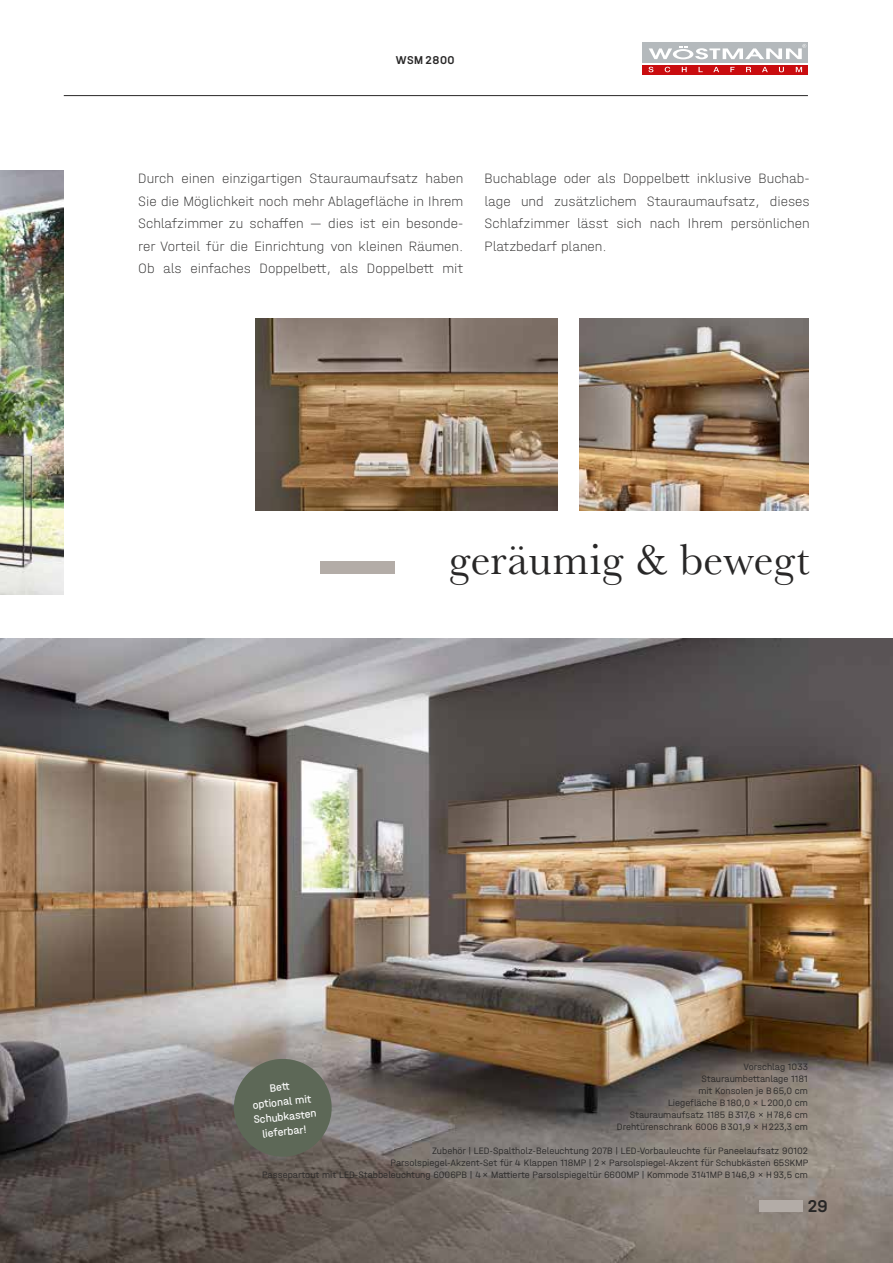
<style>
.page{position:relative;width:893px;height:1263px;background:#fff}
.page>*{position:absolute;margin:0;border:0;box-sizing:border-box;transform-origin:0 0}
.t1{font:45px "Baskerville";letter-spacing:.01em;color:#282727}
.t2{font:500 18px "Halvar Mittel";color:#282727}
.t3{font:100 14.25px/22.5px "Halvar Mittel";color:#282727;text-align:justify}
.t4{font:500 12px "Halvar Mittel";letter-spacing:.045em;color:#282727}
.t5{font:11.25px/15px "Halvar Mittel";color:#fff;text-align:center}
.t6{font:300 9.75px/12px "Halvar Mittel";color:#282727;text-align:right}
</style>
<div class="page">
<img style="left:0;top:170px;width:64px;height:425px">
<img style="left:0;top:638px;width:893px;height:625px">
<img style="left:255px;top:319px;width:303px;height:191px">
<img style="left:579px;top:319px;width:230px;height:191px">
<div style="left:320px;top:561px;width:75px;height:13px;background:#b3aca7"></div>
<svg style="left:231px;top:1056px;width:103px;height:103px;background:#676c5f"></svg>
<div style="left:759px;top:1200px;width:44px;height:12px;background:#b3aca7"></div>
<hr style="left:64px;top:95px;width:744px;height:1px;background:#282727">
<div style="left:642px;top:65px;width:166px;height:10px;background:#c90c0f"></div>
<svg style="left:648px;top:67px;width:5px;height:5px"></svg>
<svg style="left:665px;top:67px;width:5px;height:5px"></svg>
<svg style="left:682px;top:67px;width:5px;height:5px"></svg>
<svg style="left:713px;top:67px;width:6px;height:5px"></svg>
<svg style="left:730px;top:67px;width:5px;height:5px"></svg>
<svg style="left:746px;top:67px;width:5px;height:5px"></svg>
<svg style="left:762px;top:67px;width:6px;height:5px"></svg>
<svg style="left:779px;top:67px;width:5px;height:5px"></svg>
<svg style="left:796px;top:67px;width:6px;height:5px"></svg>
<div style="left:642px;top:42px;width:166px;height:21px;background:#b4b9bc"></div>
<svg style="left:649px;top:44px;width:157px;height:15px"></svg>
<p class="t4" style="left:396px;top:53px;width:60px">WSM 2800</p>
<p class="t3" style="left:138px;top:167px;width:327px">Durch einen einzigartigen Stauraumaufsatz haben Sie die Möglichkeit noch mehr Ablagefläche in Ihrem Schlafzimmer zu schaffen — dies ist ein besonde&shy;rer Vorteil für die Einrichtung von kleinen Räumen.<br>Ob als einfaches Doppelbett, als Doppelbett mit</p>
<h3 class="t3" style="left:485px;top:167px;width:327px">Buchablage oder als Doppelbett inklusive Buchab&shy;lage und zusätzlichem Stauraumaufsatz, dieses Schlafzimmer lässt sich nach Ihrem persönlichen Platzbedarf planen.</h3>
<h1 class="t1" style="left:449px;top:530px;width:362px">geräumig &amp; bewegt</h1>
<p class="t6" style="left:617px;top:1060px;width:193px">Vorschlag 1033<br>Stauraumbettanlage 1181<br>mit Konsolen je B 65,0 cm<br>Liegefläche B 180,0 × L 200,0 cm<br>Stauraumaufsatz 1185 B 317,6 × H 78,6 cm<br>Drehtürenschrank 6006 B 301,9 × H 223,3 cm</p>
<p class="t6" style="left:262px;top:1144px;width:548px">Zubehör | LED-Spaltholz-Beleuchtung 207B | LED-Vorbauleuchte für Paneelaufsatz 90102<br>Parsolspiegel-Akzent-Set für 4 Klappen 118MP | 2 × Parsolspiegel-Akzent für Schubkästen 65SKMP<br>Passepartout mit LED-Stabbeleuchtung 6006PB | 4 × Mattierte Parsolspiegeltür 6600MP | Kommode 3141MP B 146,9 × H 93,5 cm</p>
<p class="t5" style="left:250px;top:1082px;width:65px;rotate:-6deg">Bett<br>optional mit<br>Schubkasten lieferbar!</p>
<h2 class="t2" style="left:808px;top:1195px;width:21px">29</h2>
</div>
